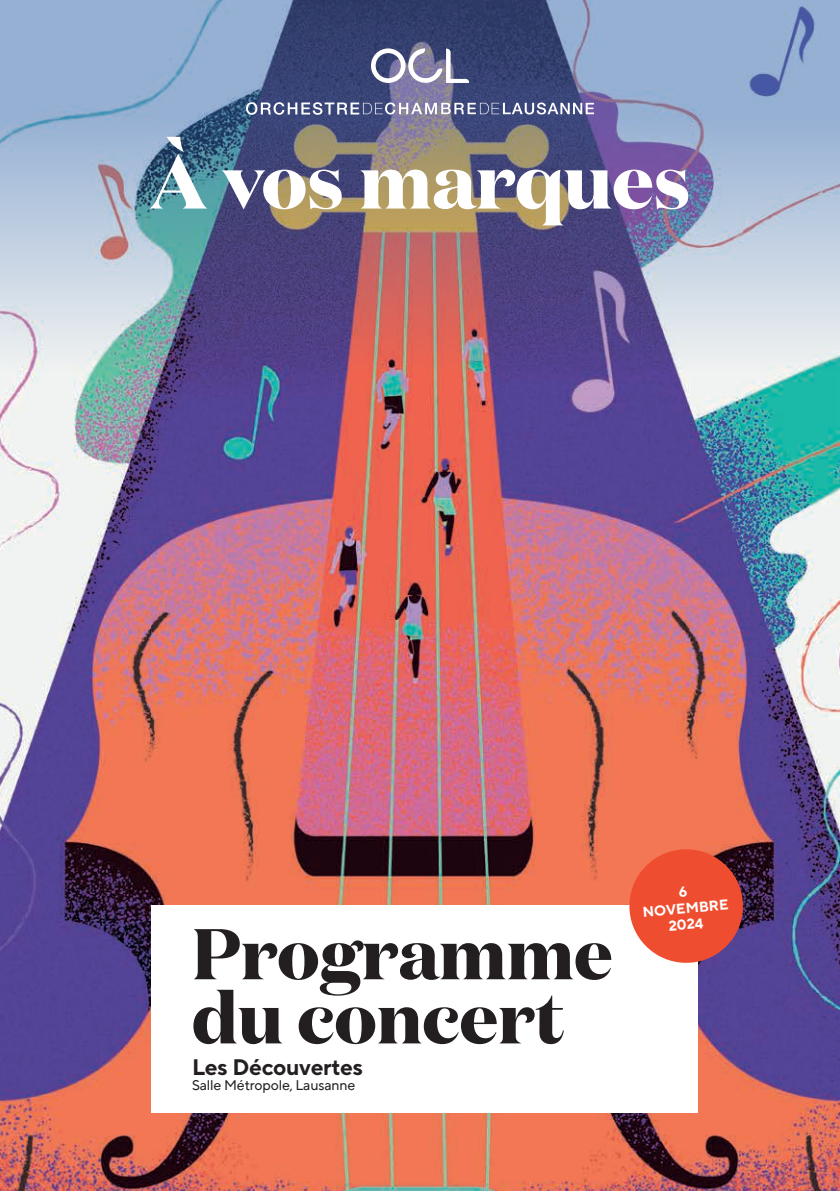
<style>
.page{position:relative;width:840px;height:1191px;background:#fff}
.page>*{position:absolute;margin:0;border:0;box-sizing:border-box;transform-origin:0 0}
.t1{font:700 77px "Domaine Display";color:#fff}
.t2{font:700 71.6px/64.2px "Domaine Display";color:#231f20}
.t3{font:700 22.4px "TT Norms Pro";letter-spacing:-.01em;color:#231f20}
.t4{font:700 14.4px/16.4px "TT Norms Pro";color:#fff;text-align:center}
.t5{font:14px "TT Norms Pro Var Roman";letter-spacing:-.01em;color:#231f20}
</style>
<div class="page">
<img style="left:0;top:378px;width:839px;height:813px">
<img style="left:0;top:0;width:839px;height:378px">
<svg style="left:371px;top:48px;width:98px;height:36px"></svg>
<svg style="left:246px;top:102px;width:347px;height:13px"></svg>
<div style="left:151px;top:904px;width:545px;height:208px;background:#fff"></div>
<svg style="left:626px;top:846px;width:119px;height:119px;background:#db5a47"></svg>
<h1 class="t1" style="left:149px;top:131px;width:542px">À vos marques</h1>
<h2 class="t2" style="left:192px;top:921px;width:422px">Programme du concert</h2>
<h3 class="t3" style="left:192px;top:1050px;width:172px">Les Découvertes</h3>
<p class="t5" style="left:192px;top:1075px;width:165px">Salle Métropole, Lausanne</p>
<p class="t4" style="left:640px;top:887px;width:88px;rotate:-5deg">6<br>NOVEMBRE<br>2024</p>
</div>
